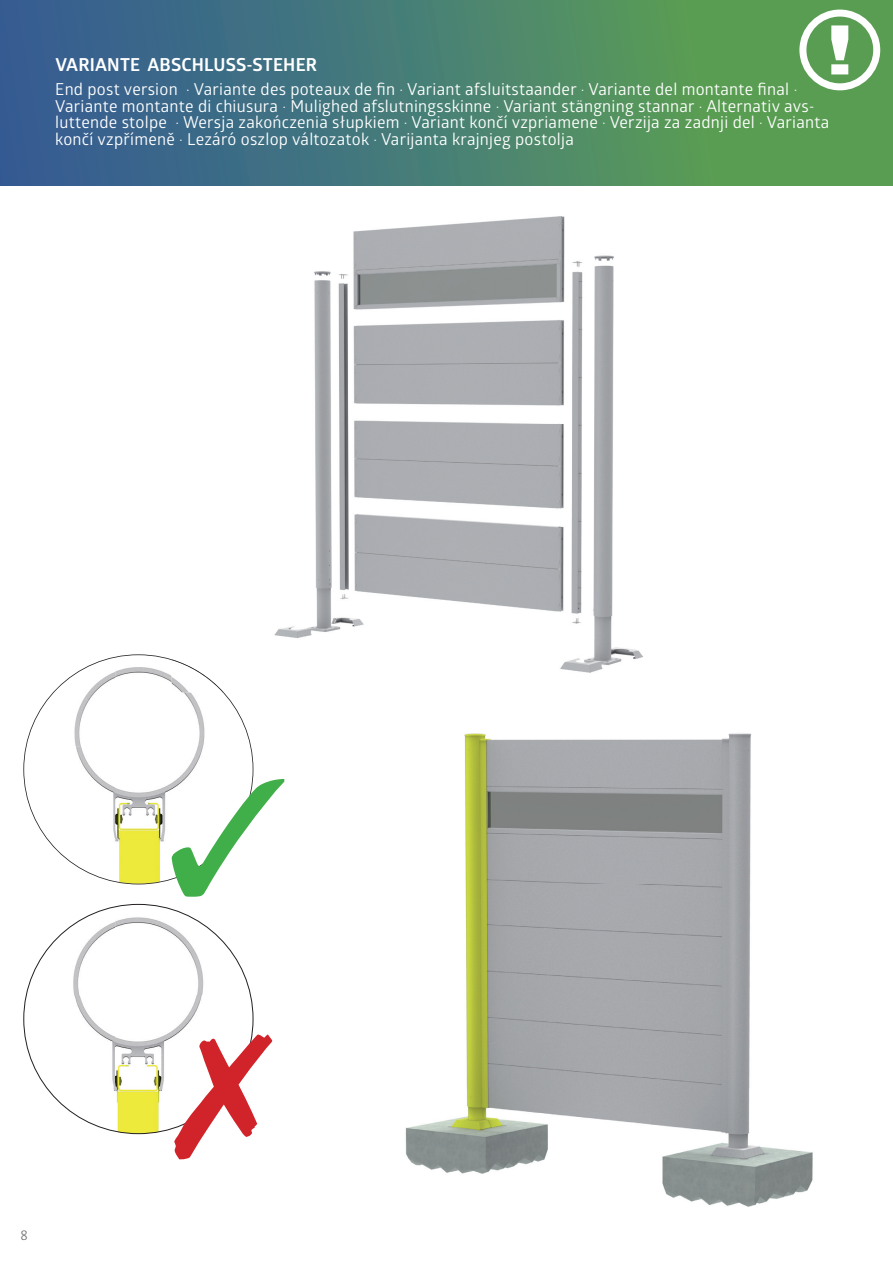
<style>
.page{position:relative;width:893px;height:1263px;background:#fff}
.page>*{position:absolute;margin:0;border:0;box-sizing:border-box;transform-origin:0 0}
.t1{font:700 18px "Glober";letter-spacing:.01em;color:#fff}
.t2{font:16.5px/16.5px "Glober";letter-spacing:.015em;color:#fff}
.t3{font:300 13.5px "The Sans";color:#6c6d70}
</style>
<div class="page">
<img style="left:464px;top:733px;width:80px;height:355px">
<img style="left:544px;top:733px;width:208px;height:355px">
<img style="left:760px;top:1147px;width:53px;height:57px">
<img style="left:405px;top:1088px;width:355px;height:119px">
<svg style="left:23px;top:654px;width:230px;height:230px"></svg>
<img style="left:26px;top:907px;width:89px;height:89px">
<img style="left:115px;top:904px;width:92px;height:92px">
<img style="left:207px;top:927px;width:46px;height:107px">
<img style="left:24px;top:996px;width:178px;height:92px">
<img style="left:47px;top:1088px;width:127px;height:46px">
<svg style="left:172px;top:779px;width:112px;height:118px"></svg>
<svg style="left:174px;top:1034px;width:98px;height:125px"></svg>
<div style="left:0;top:0;width:893px;height:185px;background:linear-gradient(to right,#325a97,#62a94d)"></div>
<div style="left:799px;top:10px;width:81px;height:80px;border:7px solid #fff;border-radius:50%"></div>
<svg style="left:831px;top:25px;width:17px;height:49px"></svg>
<img style="left:274px;top:216px;width:340px;height:423px">
<img style="left:172px;top:654px;width:81px;height:38px">
<img style="left:560px;top:639px;width:77px;height:34px">
<img style="left:172px;top:659px;width:52px;height:33px">
<p class="t1" style="left:55px;top:51px;width:263px">VARIANTE ABSCHLUSS-STEHER</p>
<p class="t2" style="left:55px;top:81px;width:775px">End post version · Variante des poteaux de fin · Variant afsluitstaander · Variante del montante final · Variante montante di chiusura · Mulighed afslutningsskinne · Variant stängning stannar · Alternativ avs&shy;luttende stolpe · Wersja zakończenia słupkiem · Variant končí vzpriamene · Verzija za zadnji del · Varianta končí vzpřímeně · Lezáró oszlop változatok · Varijanta krajnjeg postolja</p>
<p class="t3" style="left:20px;top:1224px;width:9px">8</p>
</div>
